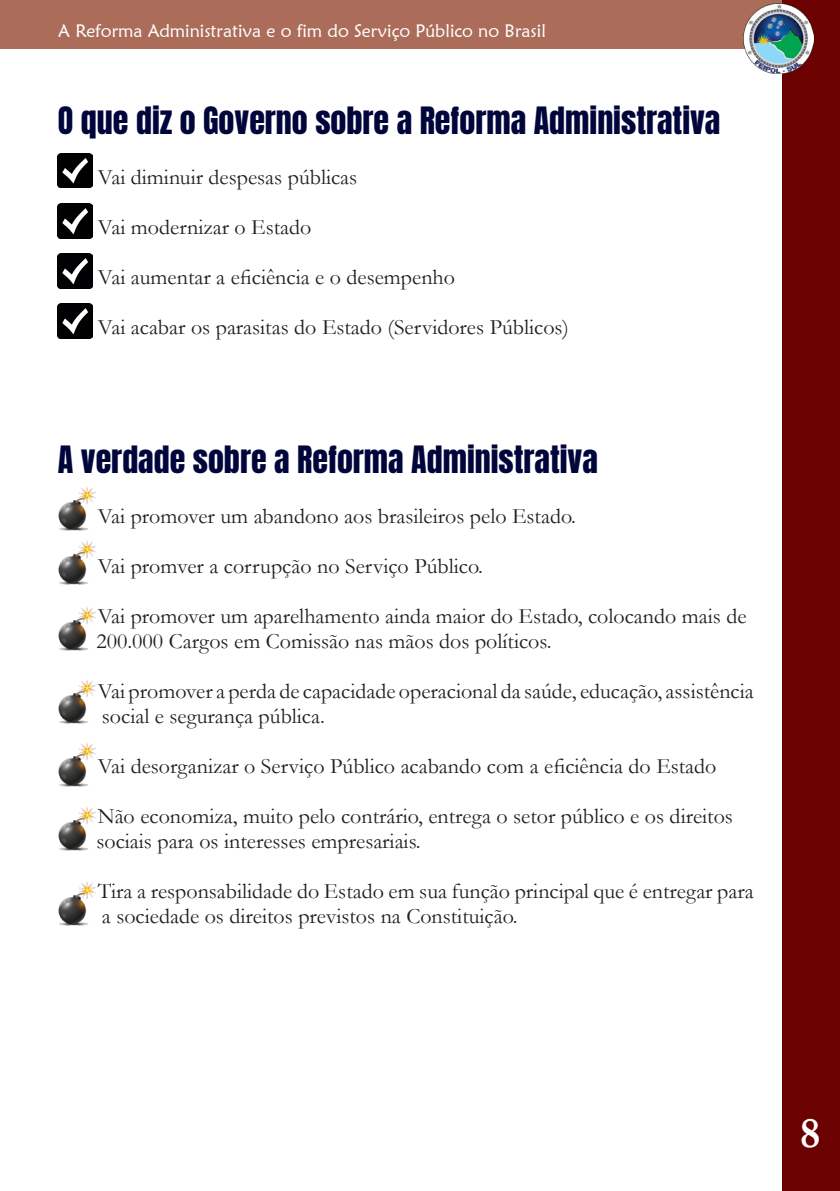
<style>
.page{position:relative;width:840px;height:1191px;background:#fff}
.page>*{position:absolute;margin:0;border:0;box-sizing:border-box;transform-origin:0 0}
.t1{font:700 44px "Garamond";color:#fff}
.t2{font:32px "Anton";color:#00063b}
.t3{font:22px/25px "Garamond";color:#231f20}
.t4{font:18px "Maiandra GD";color:#fff}
</style>
<div class="page">
<div style="left:0;top:0;width:789px;height:49px;background:#ab6c5a"></div>
<div style="left:781px;top:0;width:58px;height:1191px;background:#6b0101"></div>
<img style="left:743px;top:4px;width:70px;height:69px">
<img style="left:58px;top:153px;width:34px;height:35px">
<img style="left:58px;top:203px;width:34px;height:35px">
<img style="left:58px;top:253px;width:34px;height:35px">
<img style="left:58px;top:303px;width:34px;height:35px">
<img style="left:58px;top:486px;width:38px;height:45px">
<img style="left:58px;top:540px;width:38px;height:45px">
<img style="left:58px;top:606px;width:38px;height:45px">
<img style="left:58px;top:679px;width:38px;height:45px">
<img style="left:58px;top:742px;width:38px;height:45px">
<img style="left:58px;top:806px;width:38px;height:45px">
<img style="left:58px;top:881px;width:38px;height:45px">
<p class="t4" style="left:58px;top:20px;width:489px">A Reforma Administrativa e o fim do Serviço Público no Brasil</p>
<p class="t2" style="left:58px;top:104px;width:663px">O que diz o Governo sobre a Reforma Administrativa</p>
<p class="t3" style="left:98px;top:164px;width:261px">Vai diminuir despesas públicas</p>
<p class="t3" style="left:98px;top:214px;width:215px">Vai modernizar o Estado</p>
<p class="t3" style="left:98px;top:264px;width:358px">Vai aumentar a eficiência e o desempenho</p>
<p class="t3" style="left:98px;top:314px;width:472px">Vai acabar os parasitas do Estado (Servidores Públicos)</p>
<p class="t2" style="left:58px;top:443px;width:541px">A verdade sobre a Reforma Administrativa</p>
<p class="t3" style="left:98px;top:503px;width:479px">Vai promover um abandono aos brasileiros pelo Estado.</p>
<p class="t3" style="left:98px;top:553px;width:386px">Vai promver a corrupção no Serviço Público.</p>
<p class="t3" style="left:96px;top:603px;width:651px">Vai promover um aparelhamento ainda maior do Estado, colocando mais de<br>200.000 Cargos em Comissão nas mãos dos políticos.</p>
<p class="t3" style="left:98px;top:678px;width:657px">Vai promover a perda de capacidade operacional da saúde, educação, assistência</p>
<p class="t3" style="left:102px;top:703px;width:224px">social e segurança pública.</p>
<p class="t3" style="left:98px;top:753px;width:620px">Vai desorganizar o Serviço Público acabando com a eficiência do Estado</p>
<p class="t3" style="left:98px;top:803px;width:636px">Não economiza, muito pelo contrário, entrega o setor público e os direitos</p>
<p class="t3" style="left:96px;top:828px;width:325px">sociais para os interesses empresariais.</p>
<p class="t3" style="left:98px;top:878px;width:657px">Tira a responsabilidade do Estado em sua função principal que é entregar para</p>
<p class="t3" style="left:102px;top:903px;width:417px">a sociedade os direitos previstos na Constituição.</p>
<h1 class="t1" style="left:799px;top:1103px;width:22px">8</h1>
</div>
